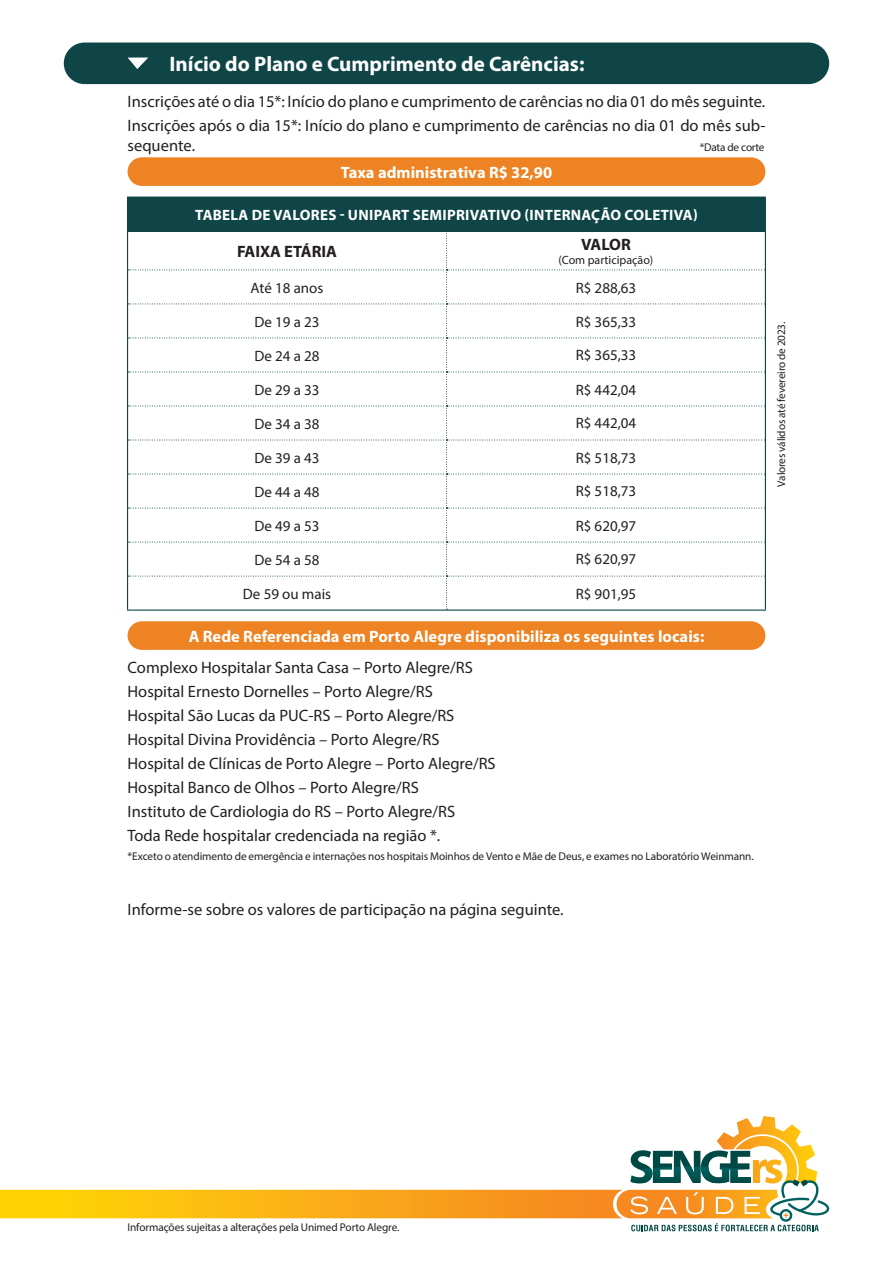
<style>
.page{position:relative;width:893px;height:1263px;background:#fff}
.page>*{position:absolute;margin:0;border:0;box-sizing:border-box;transform-origin:0 0}
.t1{font:700 21px "Myriad Pro";color:#fff}
.t2{font:16.5px/24px "Myriad Pro";color:#231f20}
.t3{font:700 16.5px "Myriad Pro";color:#fff}
.t4{font:700 16.5px "Myriad Pro";color:#231f20}
.t5{font:15px "Myriad Pro";color:#231f20}
.t6{font:700 15px "Myriad Pro";letter-spacing:.02em;color:#fff}
.t7{font:12px "Myriad Pro";color:#231f20}
.t8{font:11.25px "Myriad Pro";letter-spacing:-.01em;color:#231f20}
</style>
<div class="page">
<svg style="left:0;top:1116px;width:829px;height:115px"></svg>
<div style="left:64px;top:43px;width:765px;height:41px;background:#0f4546;border-radius:21px"></div>
<svg style="left:128px;top:58px;width:20px;height:11px"></svg>
<div style="left:128px;top:157px;width:637px;height:29px;background:#ed8322;border-radius:14px"></div>
<div style="left:128px;top:621px;width:637px;height:29px;background:#ed8322;border-radius:14px"></div>
<div style="left:128px;top:197px;width:637px;height:34px;background:#0f4546"></div>
<hr style="left:127px;top:197px;width:319px;height:1px;background:#0f4546">
<hr style="left:127px;top:198px;width:1px;height:33px;background:#0f4546">
<hr style="left:446px;top:197px;width:320px;height:1px;background:#0f4546">
<hr style="left:765px;top:198px;width:1px;height:33px;background:#0f4546">
<hr style="left:127px;top:231px;width:1px;height:39px;background:#0f4546">
<hr style="left:765px;top:231px;width:1px;height:39px;background:#0f4546">
<hr style="left:127px;top:270px;width:1px;height:34px;background:#0f4546">
<hr style="left:765px;top:270px;width:1px;height:34px;background:#0f4546">
<hr style="left:127px;top:304px;width:1px;height:34px;background:#0f4546">
<hr style="left:765px;top:304px;width:1px;height:34px;background:#0f4546">
<hr style="left:127px;top:338px;width:1px;height:34px;background:#0f4546">
<hr style="left:765px;top:338px;width:1px;height:34px;background:#0f4546">
<hr style="left:127px;top:372px;width:1px;height:34px;background:#0f4546">
<hr style="left:765px;top:372px;width:1px;height:34px;background:#0f4546">
<hr style="left:127px;top:406px;width:1px;height:34px;background:#0f4546">
<hr style="left:765px;top:406px;width:1px;height:34px;background:#0f4546">
<hr style="left:127px;top:440px;width:1px;height:34px;background:#0f4546">
<hr style="left:765px;top:440px;width:1px;height:34px;background:#0f4546">
<hr style="left:127px;top:474px;width:1px;height:34px;background:#0f4546">
<hr style="left:765px;top:474px;width:1px;height:34px;background:#0f4546">
<hr style="left:127px;top:508px;width:1px;height:34px;background:#0f4546">
<hr style="left:765px;top:508px;width:1px;height:34px;background:#0f4546">
<hr style="left:127px;top:542px;width:1px;height:34px;background:#0f4546">
<hr style="left:765px;top:542px;width:1px;height:34px;background:#0f4546">
<hr style="left:765px;top:576px;width:1px;height:33px;background:#0f4546">
<hr style="left:127px;top:609px;width:319px;height:2px;background:#0f4546">
<hr style="left:446px;top:609px;width:320px;height:2px;background:#0f4546">
<svg style="left:128px;top:231px;width:637px;height:379px"></svg>
<hr style="left:127px;top:576px;width:1px;height:33px;background:#0f4546">
<p class="t1" style="left:170px;top:50px;width:416px">Início do Plano e Cumprimento de Carências:</p>
<p class="t2" style="left:128px;top:89px;width:639px">Inscrições até o dia 15*: Início do plano e cumprimento de carências no dia 01 do mês seguinte.<br>Inscrições após o dia 15*: Início do plano e cumprimento de carências no dia 01 do mês sub-</p>
<p class="t2" style="left:128px;top:133px;width:69px">sequente.</p>
<p class="t8" style="left:700px;top:140px;width:66px">*Data de corte</p>
<p class="t3" style="left:341px;top:161px;width:213px">Taxa administrativa R$ 32,90</p>
<p class="t6" style="left:195px;top:205px;width:504px">TABELA DE VALORES - UNIPART SEMIPRIVATIVO (INTERNAÇÃO COLETIVA)</p>
<p class="t4" style="left:237px;top:240px;width:102px">FAIXA ETÁRIA</p>
<p class="t4" style="left:581px;top:233px;width:51px">VALOR</p>
<p class="t7" style="left:559px;top:252px;width:96px">(Com participação)</p>
<p class="t5" style="left:251px;top:278px;width:74px">Até 18 anos</p>
<p class="t5" style="left:576px;top:278px;width:62px">R$ 288,63</p>
<p class="t5" style="left:254px;top:312px;width:67px">De 19 a 23</p>
<p class="t5" style="left:576px;top:312px;width:62px">R$ 365,33</p>
<p class="t5" style="left:254px;top:346px;width:67px">De 24 a 28</p>
<p class="t5" style="left:576px;top:346px;width:62px">R$ 365,33</p>
<p class="t5" style="left:254px;top:380px;width:67px">De 29 a 33</p>
<p class="t5" style="left:576px;top:380px;width:62px">R$ 442,04</p>
<p class="t5" style="left:254px;top:414px;width:67px">De 34 a 38</p>
<p class="t5" style="left:576px;top:414px;width:62px">R$ 442,04</p>
<p class="t5" style="left:254px;top:448px;width:67px">De 39 a 43</p>
<p class="t5" style="left:576px;top:448px;width:62px">R$ 518,73</p>
<p class="t5" style="left:254px;top:482px;width:67px">De 44 a 48</p>
<p class="t5" style="left:576px;top:482px;width:62px">R$ 518,73</p>
<p class="t5" style="left:254px;top:516px;width:67px">De 49 a 53</p>
<p class="t5" style="left:576px;top:516px;width:62px">R$ 620,97</p>
<p class="t5" style="left:254px;top:550px;width:67px">De 54 a 58</p>
<p class="t5" style="left:576px;top:550px;width:62px">R$ 620,97</p>
<p class="t5" style="left:243px;top:584px;width:90px">De 59 ou mais</p>
<p class="t5" style="left:576px;top:584px;width:62px">R$ 901,95</p>
<p class="t3" style="left:189px;top:625px;width:517px">A Rede Referenciada em Porto Alegre disponibiliza os seguintes locais:</p>
<p class="t2" style="left:128px;top:655px;width:370px">Complexo Hospitalar Santa Casa – Porto Alegre/RS Hospital Ernesto Dornelles – Porto Alegre/RS<br>Hospital São Lucas da PUC-RS – Porto Alegre/RS Hospital Divina Providência – Porto Alegre/RS Hospital de Clínicas de Porto Alegre – Porto Alegre/RS Hospital Banco de Olhos – Porto Alegre/RS<br>Instituto de Cardiologia do RS – Porto Alegre/RS<br>Toda Rede hospitalar credenciada na região *.</p>
<p class="t8" style="left:128px;top:850px;width:628px">*Exceto o atendimento de emergência e internações nos hospitais Moinhos de Vento e Mãe de Deus, e exames no Laboratório Weinmann.</p>
<p class="t8" style="left:774px;top:487px;width:166px;rotate:-90deg">Valores válidos até fevereiro de 2023.</p>
<p class="t2" style="left:128px;top:897px;width:438px">Informe-se sobre os valores de participação na página seguinte.</p>
<p class="t8" style="left:128px;top:1220px;width:274px">Informações sujeitas a alterações pela Unimed Porto Alegre.</p>
</div>
